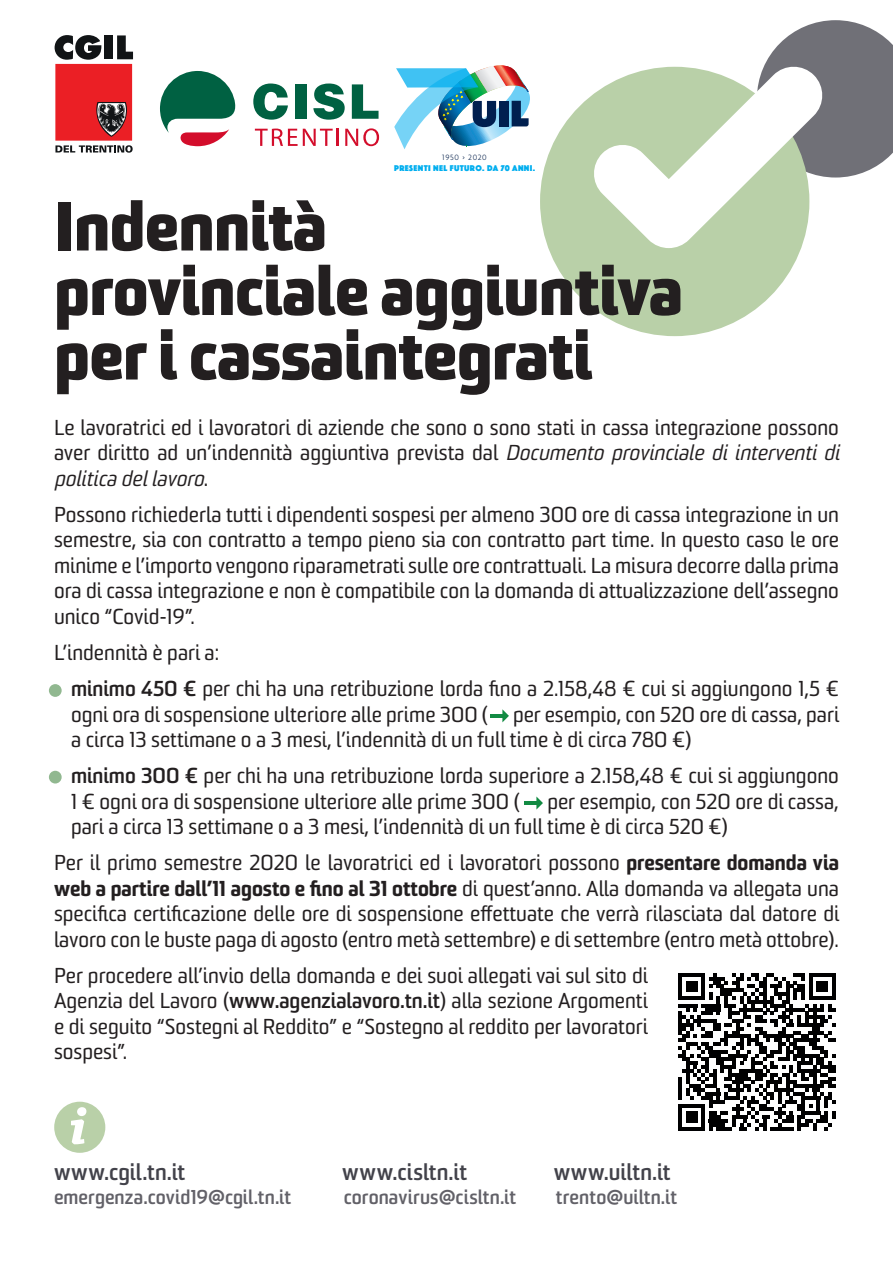
<style>
.page{position:relative;width:893px;height:1263px;background:#fff}
.page>*{position:absolute;margin:0;border:0;box-sizing:border-box;transform-origin:0 0}
.t1{font:800 67.5px "Sommet";color:#231f20}
.t2{font:italic 700 54.45px "Chaparral Pro";color:#fff}
.t3{font:700 22.5px "Sommet";letter-spacing:.015em;color:#42424a}
.t4{font:21px/25.5px "Sommet";color:#231f20;text-align:justify}
.t5{font:700 19.5px "Sommet";letter-spacing:.005em;color:#626168}
.t6{font:8.7px "Phosphate Solid";letter-spacing:.04em;color:#00aeef}
.t7{font:300 8.25px "Agenda";letter-spacing:.075em;color:#162f56}
.s1{font-style:italic}
.s2{font-weight:700}
.s3{font-weight:900}
</style>
<div class="page">
<div style="left:540px;top:67px;width:269px;height:269px;background:#b9d0a8;border-radius:50%"></div>
<div style="left:49px;top:684px;width:13px;height:13px;background:#91b890;border-radius:50%"></div>
<div style="left:49px;top:771px;width:13px;height:12px;background:#91b890;border-radius:50%"></div>
<svg style="left:253px;top:84px;width:35px;height:36px"></svg>
<div style="left:295px;top:84px;width:11px;height:35px;background:#006142"></div>
<svg style="left:313px;top:84px;width:32px;height:36px"></svg>
<svg style="left:352px;top:84px;width:27px;height:35px"></svg>
<svg style="left:160px;top:71px;width:76px;height:75px"></svg>
<svg style="left:255px;top:129px;width:84px;height:17px"></svg>
<svg style="left:345px;top:128px;width:34px;height:18px"></svg>
<svg style="left:54px;top:35px;width:79px;height:118px"></svg>
<hr style="left:524px;top:801px;width:12px;height:4px;background:#128b43">
<svg style="left:536px;top:796px;width:7px;height:13px"></svg>
<hr style="left:490px;top:714px;width:12px;height:4px;background:#128b43">
<svg style="left:502px;top:709px;width:7px;height:13px"></svg>
<svg style="left:591px;top:20px;width:302px;height:228px"></svg>
<svg style="left:394px;top:65px;width:136px;height:84px"></svg>
<svg style="left:678px;top:973px;width:158px;height:157px"></svg>
<div style="left:54px;top:1102px;width:51px;height:51px;background:#b9d0a8;border-radius:50%"></div>
<p class="t7" style="left:442px;top:152px;width:46px">1950 &gt; 2020</p>
<p class="t6" style="left:394px;top:162px;width:143px">PRESENTI NEL FUTURO. DA 70 ANNI.</p>
<p class="t1" style="left:55px;top:184px;width:274px">Indennità</p>
<p class="t1" style="left:55px;top:248px;width:630px">provinciale aggiuntiva</p>
<p class="t1" style="left:55px;top:313px;width:539px">per i cassaintegrati</p>
<p class="t4" style="left:54px;top:414px;width:787px">Le lavoratrici ed i lavoratori di aziende che sono o sono stati in cassa integrazione possono aver diritto ad un’indennità aggiuntiva prevista dal <span class="s1">Documento provinciale di interventi di politica del lavoro</span>.</p>
<p class="t4" style="left:54px;top:501px;width:786px">Possono richiederla tutti i dipendenti sospesi per almeno 300 ore di cassa integrazione in un semestre, sia con contratto a tempo pieno sia con contratto part time. In questo caso le ore minime e l’importo vengono riparametrati sulle ore contrattuali. La misura decorre dalla prima ora di cassa integrazione e non è compatibile con la domanda di attualizzazione dell’assegno unico “Covid-19”.</p>
<p class="t4" style="left:54px;top:639px;width:167px">L’indennità è pari a:</p>
<p class="t4" style="left:71px;top:676px;width:770px"><span class="s2">minimo 450 €</span> per chi ha una retribuzione lorda fino a 2.158,48 € cui si aggiungono 1,5 € ogni ora di sospensione ulteriore alle prime 300 ( per esempio, con 520 ore di cassa, pari a circa 13 settimane o a 3 mesi, l’indennità di un full time è di circa 780 €)</p>
<p class="t4" style="left:71px;top:763px;width:769px"><span class="s2">minimo 300 €</span> per chi ha una retribuzione lorda superiore a 2.158,48 € cui si aggiungono<br>1 € ogni ora di sospensione ulteriore alle prime 300 (</p>
<p class="t4" style="left:71px;top:788px;width:769px;text-indent:476px">per esempio, con 520 ore di cassa, pari a circa 13 settimane o a 3 mesi, l’indennità di un full time è di circa 520 €)</p>
<p class="t4" style="left:54px;top:850px;width:787px">Per il primo semestre 2020 le lavoratrici ed i lavoratori possono <span class="s3">presentare domanda via web a partire dall’11 agosto e fino al 31 ottobre</span> di quest’anno. Alla domanda va allegata una specifica certificazione delle ore di sospensione effettuate che verrà rilasciata dal datore di lavoro con le buste paga di agosto (entro metà settembre) e di settembre (entro metà ottobre).</p>
<p class="t4" style="left:54px;top:963px;width:595px">Per procedere all’invio della domanda e dei suoi allegati vai sul sito di Agenzia del Lavoro (<span class="s2">www.agenzialavoro.tn.it</span>) alla sezione Argomenti e di seguito “Sostegni al Reddito” e “Sostegno al reddito per lavoratori sospesi”.</p>
<p class="t2" style="left:70px;top:1095px;width:18px">i</p>
<p class="t3" style="left:54px;top:1158px;width:133px">www.cgil.tn.it</p>
<p class="t3" style="left:342px;top:1158px;width:126px">www.cisltn.it</p>
<p class="t3" style="left:554px;top:1158px;width:118px">www.uiltn.it</p>
<p class="t5" style="left:54px;top:1185px;width:238px">emergenza.covid19@cgil.tn.it</p>
<p class="t5" style="left:344px;top:1185px;width:174px">coronavirus@cisltn.it</p>
<p class="t5" style="left:556px;top:1185px;width:123px">trento@uiltn.it</p>
</div>
